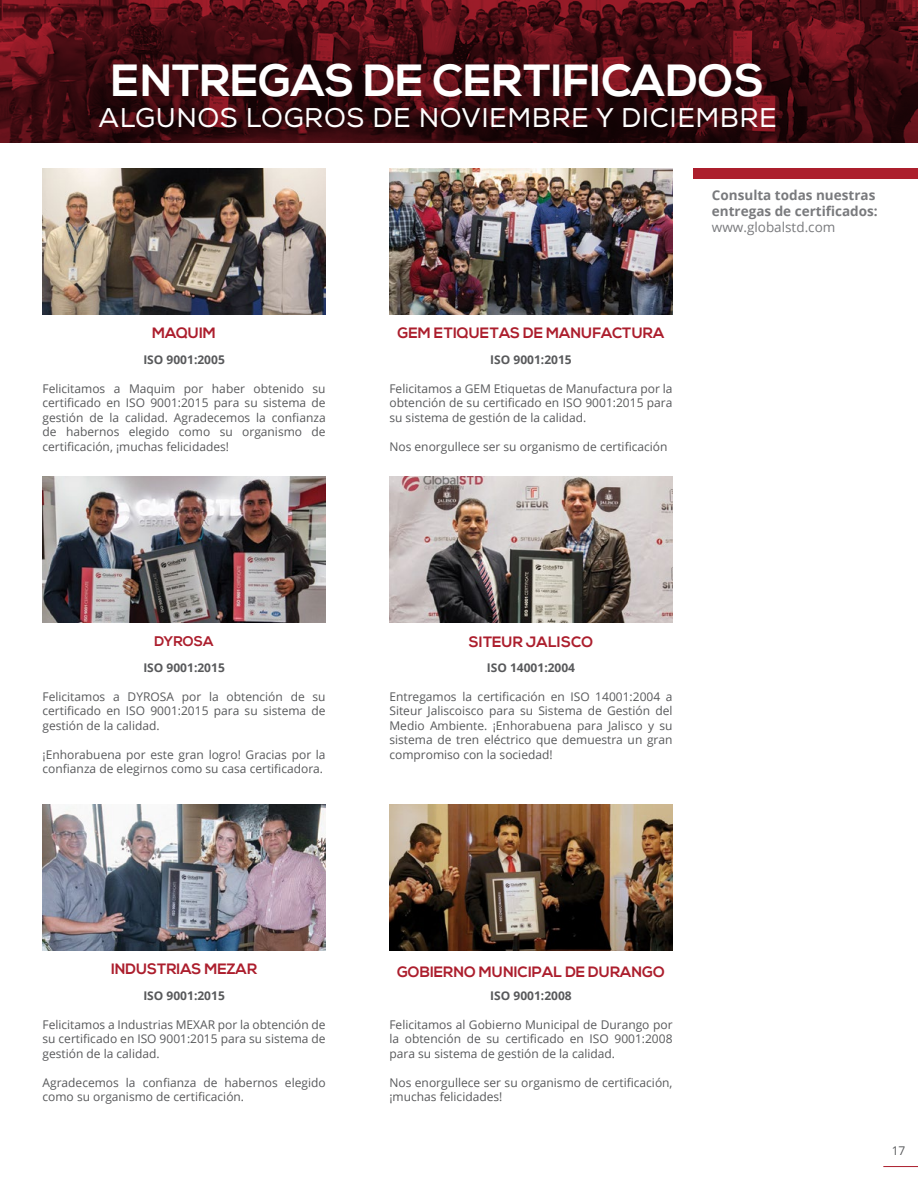
<style>
.page{position:relative;width:918px;height:1188px;background:#fff}
.page>*{position:absolute;margin:0;border:0;box-sizing:border-box;transform-origin:0 0}
.t1{font:700 45px "Nexa";color:#fff}
.t2{font:27px "Nexa";letter-spacing:.02em;color:#fff}
.t3{font:700 15px "Nexa";color:#ac1e2d}
.t4{font:700 13.95px "Nexa";color:#ac1e2d}
.t5{font:700 13.5px/16.2px "Open Sans";color:#797a7d}
.t6{font:13.5px "Open Sans";color:#797a7d}
.t7{font:12px/14.4px "Open Sans";color:#58595b;text-align:justify}
.t8{font:700 12px "Open Sans";color:#58595b}
</style>
<div class="page">
<hr style="left:883px;top:1166px;width:35px;height:1px;background:#ac1e2d">
<img style="left:389px;top:168px;width:284px;height:147px">
<img style="left:389px;top:476px;width:284px;height:147px">
<img style="left:389px;top:804px;width:284px;height:147px">
<img style="left:43px;top:476px;width:283px;height:147px">
<img style="left:43px;top:168px;width:283px;height:147px">
<img style="left:43px;top:804px;width:283px;height:147px">
<svg style="left:0;top:0;width:918px;height:143px;background:#420b11"></svg>
<div style="left:694px;top:168px;width:224px;height:11px;background:#ac1f2d"></div>
<h1 class="t1" style="left:111px;top:54px;width:655px">ENTREGAS DE CERTIFICADOS</h1>
<h2 class="t2" style="left:99px;top:102px;width:680px">ALGUNOS LOGROS DE NOVIEMBRE Y DICIEMBRE</h2>
<p class="t3" style="left:152px;top:325px;width:65px">MAQUIM</p>
<p class="t8" style="left:143px;top:351px;width:83px">ISO 9001:2005</p>
<p class="t7" style="left:43px;top:381px;width:285px">Felicitamos a Maquim por haber obtenido su certificado en ISO 9001:2015 para su sistema de gestión de la calidad. Agradecemos la confianza de habernos elegido como su organismo de certificación, ¡muchas felicidades!</p>
<p class="t3" style="left:398px;top:325px;width:268px">GEM ETIQUETAS DE MANUFACTURA</p>
<p class="t8" style="left:490px;top:351px;width:83px">ISO 9001:2015</p>
<p class="t7" style="left:389px;top:383px;width:285px">Felicitamos a GEM Etiquetas de Manufactura por la obtención de su certificado en ISO 9001:2015 para su sistema de gestión de la calidad.</p>
<p class="t7" style="left:389px;top:439px;width:280px">Nos enorgullece ser su organismo de certificación</p>
<p class="t5" style="left:712px;top:188px;width:167px">Consulta todas nuestras entregas de certificados:</p>
<p class="t6" style="left:712px;top:222px;width:125px">www.globalstd.com</p>
<p class="t4" style="left:155px;top:633px;width:61px">DYROSA</p>
<p class="t8" style="left:143px;top:659px;width:83px">ISO 9001:2015</p>
<p class="t7" style="left:43px;top:691px;width:285px">Felicitamos a DYROSA por la obtención de su certificado en ISO 9001:2015 para su sistema de gestión de la calidad.</p>
<p class="t7" style="left:43px;top:747px;width:285px">¡Enhorabuena por este gran logro! Gracias por la confianza de elegirnos como su casa certificadora.</p>
<p class="t3" style="left:469px;top:633px;width:126px">SITEUR JALISCO</p>
<p class="t8" style="left:487px;top:659px;width:90px">ISO 14001:2004</p>
<p class="t7" style="left:389px;top:689px;width:285px">Entregamos la certificación en ISO 14001:2004 a Siteur Jaliscoisco para su Sistema de Gestión del Medio Ambiente. ¡Enhorabuena para Jalisco y su sistema de tren eléctrico que demuestra un gran compromiso con la sociedad!</p>
<p class="t3" style="left:111px;top:961px;width:148px">INDUSTRIAS MEZAR</p>
<p class="t8" style="left:143px;top:987px;width:83px">ISO 9001:2015</p>
<p class="t7" style="left:43px;top:1019px;width:285px">Felicitamos a Industrias MEXAR por la obtención de su certificado en ISO 9001:2015 para su sistema de gestión de la calidad.</p>
<p class="t7" style="left:43px;top:1075px;width:285px">Agradecemos la confianza de habernos elegido como su organismo de certificación.</p>
<p class="t3" style="left:397px;top:963px;width:269px">GOBIERNO MUNICIPAL DE DURANGO</p>
<p class="t8" style="left:490px;top:987px;width:83px">ISO 9001:2008</p>
<p class="t7" style="left:389px;top:1019px;width:285px">Felicitamos al Gobierno Municipal de Durango por la obtención de su certificado en ISO 9001:2008 para su sistema de gestión de la calidad.</p>
<p class="t7" style="left:389px;top:1075px;width:285px">Nos enorgullece ser su organismo de certificación, ¡muchas felicidades!</p>
<p class="t7" style="left:892px;top:1143px;width:15px">17</p>
</div>
